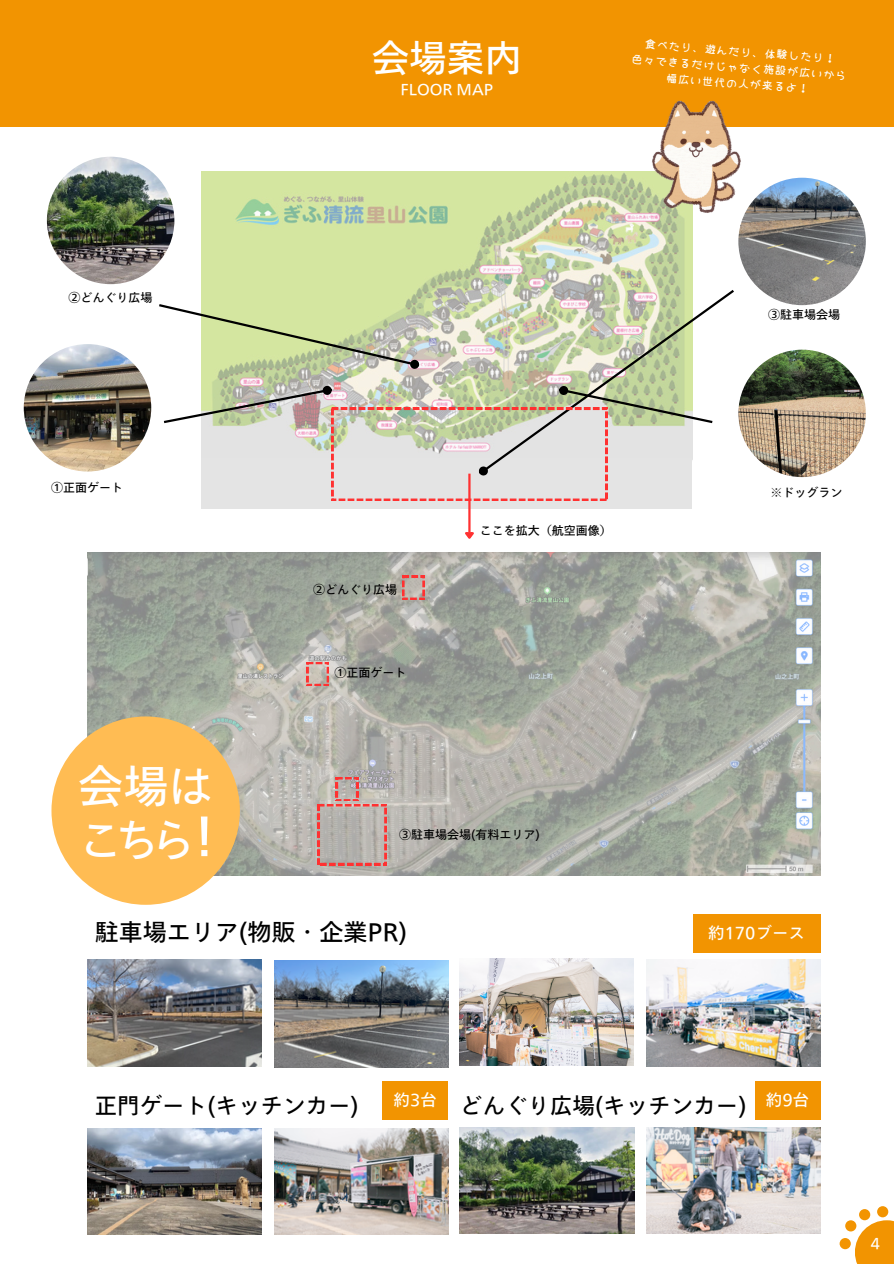
<style>
.page{position:relative;width:894px;height:1264px;background:#fff}
.page>*{position:absolute;margin:0;border:0;box-sizing:border-box;transform-origin:0 0}
.t1{font:52.5px "Tazugane Gothic Std N";color:#fff}
.t2{font:45px/54px "Tazugane Gothic Std N";letter-spacing:-.1em;color:#fff}
.t3{font:37.5px "Tazugane Gothic Std N";color:#fff}
.t4{font:24px "Tazugane Gothic Std N";color:#000}
.t5{font:22.5px "Tazugane Gothic Std N";color:#000}
.t6{font:16.5px "Tazugane Gothic Std N";color:#fff}
.t7{font:15px "Tazugane Gothic Std N";color:#fff}
.t8{font:12px "Tazugane Gothic Std N";color:#000}
.t9{font:12px "Chibisuke Font TTF";color:#fff}
</style>
<div class="page">
<img style="left:201px;top:172px;width:491px;height:216px">
<div style="left:201px;top:458px;width:491px;height:51px;background:#e4e4e4"></div>
<svg style="left:483px;top:287px;width:251px;height:101px"></svg>
<div style="left:558px;top:385px;width:10px;height:10px;border:2px solid #000;border-radius:3px"></div>
<img style="left:24px;top:344px;width:127px;height:127px;border-radius:50%">
<img style="left:47px;top:157px;width:127px;height:127px;border-radius:50%">
<img style="left:738px;top:349px;width:127px;height:128px;border-radius:50%">
<img style="left:738px;top:178px;width:127px;height:127px;border-radius:50%">
<div style="left:0;top:0;width:893px;height:127px;background:#f29401"></div>
<img style="left:87px;top:959px;width:174px;height:107px">
<img style="left:459px;top:958px;width:174px;height:107px">
<img style="left:87px;top:1128px;width:174px;height:106px">
<img style="left:460px;top:1127px;width:173px;height:106px">
<img style="left:646px;top:959px;width:174px;height:107px">
<img style="left:274px;top:960px;width:174px;height:107px">
<img style="left:274px;top:1128px;width:174px;height:106px">
<img style="left:646px;top:1127px;width:174px;height:106px">
<div style="left:692px;top:914px;width:128px;height:39px;background:#f29401"></div>
<div style="left:854px;top:1220px;width:39px;height:43px;background:#f29401"></div>
<svg style="left:839px;top:1237px;width:11px;height:12px"></svg>
<div style="left:845px;top:1220px;width:11px;height:11px;background:#f29401;border-radius:50%"></div>
<svg style="left:858px;top:1208px;width:12px;height:12px"></svg>
<div style="left:876px;top:1206px;width:12px;height:11px;background:#f29401;border-radius:50%"></div>
<img style="left:638px;top:100px;width:119px;height:116px">
<img style="left:87px;top:552px;width:733px;height:323px">
<div style="left:322px;top:385px;width:10px;height:10px;border:2px solid #000;border-radius:3px"></div>
<svg style="left:159px;top:302px;width:254px;height:64px"></svg>
<div style="left:411px;top:360px;width:7px;height:8px;background:#000;border-radius:3px"></div>
<div style="left:409px;top:359px;width:10px;height:10px;border:2px solid #000;border-radius:3px"></div>
<svg style="left:163px;top:388px;width:550px;height:113px"></svg>
<svg style="left:318px;top:777px;width:68px;height:88px;background:#bea8a3"></svg>
<div style="left:51px;top:716px;width:189px;height:188px;background:#ffbc53;border-radius:50%"></div>
<hr style="left:468px;top:473px;width:2px;height:59px;background:#ff3131">
<svg style="left:465px;top:530px;width:9px;height:9px"></svg>
<svg style="left:306px;top:662px;width:23px;height:23px"></svg>
<svg style="left:402px;top:575px;width:22px;height:24px"></svg>
<div style="left:382px;top:1081px;width:66px;height:39px;background:#f29401"></div>
<div style="left:754px;top:1081px;width:66px;height:39px;background:#f29401"></div>
<p class="t3" style="left:371px;top:39px;width:151px">会場案内</p>
<p class="t7" style="left:400px;top:82px;width:94px">FLOOR MAP</p>
<h1 class="t9" style="left:645px;top:35px;width:194px;rotate:5deg">食べたり、遊んだり、体験したり！</h1>
<h3 class="t9" style="left:666px;top:69px;width:146px;rotate:5deg">幅広い世代の人が来るよ！</h3>
<p class="t9" style="left:631px;top:50px;width:218px;rotate:5deg">色々できるだけじゃなく施設が広いから</p>
<p class="t8" style="left:69px;top:291px;width:86px">②どんぐり広場</p>
<p class="t8" style="left:768px;top:308px;width:74px">③駐車場会場</p>
<p class="t8" style="left:51px;top:481px;width:74px">①正面ゲート</p>
<p class="t2" style="left:78px;top:758px;width:136px">会場はこちら</p>
<p class="t1" style="left:195px;top:809px;width:20px">!</p>
<h6 class="t8" style="left:313px;top:583px;width:86px">②どんぐり広場</h6>
<p class="t8" style="left:334px;top:667px;width:74px">①正面ゲート</p>
<p class="t8" style="left:479px;top:524px;width:134px">ここを拡大（航空画像）</p>
<p class="t8" style="left:399px;top:828px;width:142px">③駐車場会場(有料エリア)</p>
<p class="t4" style="left:95px;top:919px;width:314px">駐車場エリア(物販・企業PR)</p>
<p class="t8" style="left:770px;top:486px;width:74px">※ドッグラン</p>
<p class="t6" style="left:707px;top:924px;width:98px">約170ブース</p>
<h4 class="t5" style="left:95px;top:1094px;width:265px">正門ゲート(キッチンカー)</h4>
<p class="t6" style="left:393px;top:1091px;width:45px">約3台</p>
<p class="t5" style="left:460px;top:1094px;width:288px">どんぐり広場(キッチンカー)</p>
<p class="t6" style="left:765px;top:1091px;width:45px">約9台</p>
<p class="t7" style="left:867px;top:1235px;width:16px">４</p>
</div>
